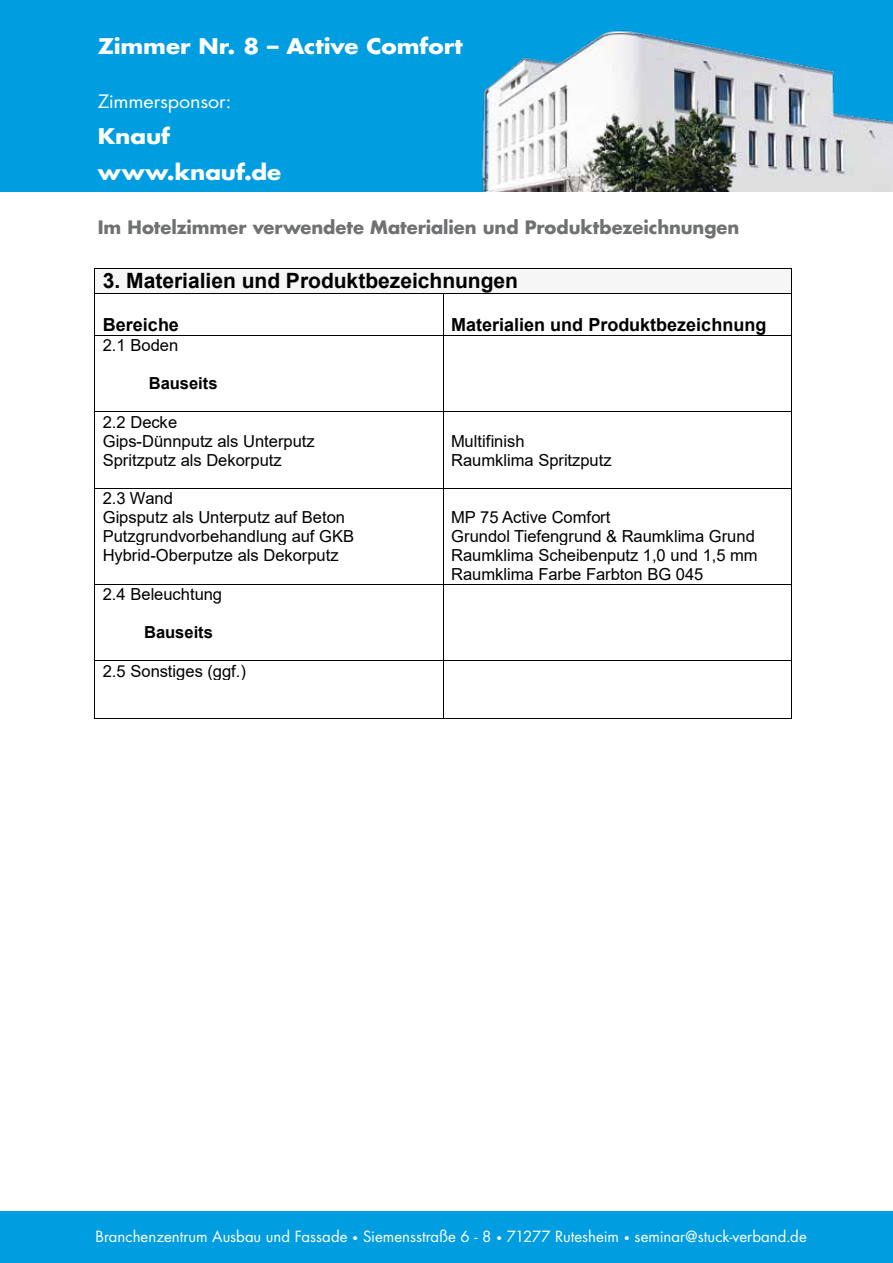
<style>
.page{position:relative;width:893px;height:1263px;background:#fff}
.page>*{position:absolute;margin:0;border:0;box-sizing:border-box;transform-origin:0 0}
.t1{font:700 21px/36px "Futura";letter-spacing:-.005em;color:#fff;scale:1.1 1}
.t2{font:700 21px "Arial";color:#000}
.t3{font:700 18px "Futura";letter-spacing:-.005em;color:#707172}
.t4{font:700 18px "Arial";color:#000}
.t5{font:18px "Futura";letter-spacing:-.01em;color:#fff;scale:1.1 1}
.t6{font:16.5px/18.9px "Arial";color:#000}
.t7{font:700 16.5px "Arial";color:#000}
.t8{font:15px "Futura";color:#fff}
.s1{font-style:inherit}
.s2{font-size:10.5px}
</style>
<div class="page">
<div style="left:0;top:1211px;width:893px;height:52px;background:#009ee0"></div>
<div style="left:0;top:0;width:893px;height:191px;background:#009ee0"></div>
<img style="left:482px;top:30px;width:411px;height:161px">
<div style="left:95px;top:269px;width:696px;height:24px;background:#f6f6f6"></div>
<hr style="left:95px;top:268px;width:696px;height:1px;background:#000">
<svg style="left:94px;top:268px;width:1px;height:25px"></svg>
<hr style="left:95px;top:293px;width:348px;height:1px;background:#000">
<hr style="left:443px;top:293px;width:348px;height:1px;background:#000">
<svg style="left:791px;top:268px;width:1px;height:25px"></svg>
<hr style="left:94px;top:293px;width:1px;height:42px;background:#000">
<hr style="left:443px;top:293px;width:1px;height:42px;background:#000">
<hr style="left:791px;top:293px;width:1px;height:42px;background:#000">
<hr style="left:95px;top:335px;width:348px;height:1px;background:#000">
<hr style="left:443px;top:335px;width:348px;height:1px;background:#000">
<hr style="left:94px;top:336px;width:1px;height:76px;background:#000">
<hr style="left:443px;top:336px;width:1px;height:76px;background:#000">
<hr style="left:791px;top:336px;width:1px;height:76px;background:#000">
<hr style="left:95px;top:412px;width:348px;height:1px;background:#000">
<hr style="left:443px;top:412px;width:348px;height:1px;background:#000">
<hr style="left:94px;top:412px;width:1px;height:76px;background:#000">
<hr style="left:443px;top:412px;width:1px;height:76px;background:#000">
<hr style="left:791px;top:412px;width:1px;height:76px;background:#000">
<hr style="left:95px;top:488px;width:348px;height:1px;background:#000">
<hr style="left:443px;top:488px;width:348px;height:1px;background:#000">
<hr style="left:94px;top:489px;width:1px;height:95px;background:#000">
<hr style="left:443px;top:489px;width:1px;height:95px;background:#000">
<hr style="left:791px;top:489px;width:1px;height:95px;background:#000">
<hr style="left:95px;top:584px;width:348px;height:1px;background:#000">
<hr style="left:443px;top:584px;width:348px;height:1px;background:#000">
<hr style="left:94px;top:585px;width:1px;height:76px;background:#000">
<hr style="left:443px;top:585px;width:1px;height:76px;background:#000">
<hr style="left:791px;top:585px;width:1px;height:76px;background:#000">
<hr style="left:95px;top:661px;width:348px;height:1px;background:#000">
<hr style="left:443px;top:661px;width:348px;height:1px;background:#000">
<hr style="left:94px;top:661px;width:1px;height:57px;background:#000">
<hr style="left:95px;top:718px;width:348px;height:1px;background:#000">
<hr style="left:443px;top:661px;width:1px;height:57px;background:#000">
<hr style="left:443px;top:718px;width:348px;height:1px;background:#000">
<hr style="left:791px;top:661px;width:1px;height:57px;background:#000">
<p class="t1" style="left:98px;top:28px;width:333px">Zimmer Nr. 8 – Active Comfort</p>
<p class="t5" style="left:98px;top:90px;width:123px">Zimmersponsor:</p>
<p class="t1" style="left:98px;top:118px;width:168px">Knauf www.knauf.de</p>
<p class="t3" style="left:98px;top:215px;width:643px">Im Hotelzimmer verwendete Materialien und Produktbezeichnungen</p>
<p class="t2" style="left:103px;top:266px;width:417px">3. Materialien und Produktbezeichnungen</p>
<p class="t4" style="left:103px;top:312px;width:78px">Bereiche</p>
<p class="t4" style="left:451px;top:312px;width:317px">Materialien und Produktbezeichnung</p>
<p class="t6" style="left:103px;top:336px;width:77px">2.1 Boden</p>
<p class="t7" style="left:149px;top:371px;width:70px">Bauseits</p>
<p class="t6" style="left:103px;top:412px;width:214px">2.2 Decke<br>Gips<span class="s1">-</span>Dünnputz als Unterputz<br>Spritzputz als Dekorputz</p>
<p class="t6" style="left:451px;top:431px;width:162px">Multifinish<br>Raumklima Spritzputz</p>
<p class="t6" style="left:103px;top:489px;width:253px">2.3 Wand<br>Gipsputz als Unterputz auf Beton<br>Putzgrundvorbehandlung auf GKB<br>Hybrid<span class="s1">-</span>Oberputze als Dekorputz</p>
<p class="t6" style="left:103px;top:584px;width:121px">2.4 Beleuchtung</p>
<p class="t7" style="left:144px;top:620px;width:70px">Bauseits</p>
<p class="t6" style="left:103px;top:661px;width:145px">2.5 Sonstiges (ggf.)</p>
<p class="t6" style="left:451px;top:508px;width:308px">MP 75 Active Comfort<br>Grundol Tiefengrund &amp; Raumklima Grund<br>Raumklima Scheibenputz 1,0 und 1,5 mm<br>Raumklima Farbe Farbton BG 045</p>
<p class="t8" style="left:96px;top:1227px;width:713px">Branchenzentrum Ausbau und Fassade <span class="s2">•</span> Siemensstraße 6 - 8 <span class="s2">•</span> 71277 Rutesheim <span class="s2">•</span> seminar@stuck-verband.de</p>
</div>
